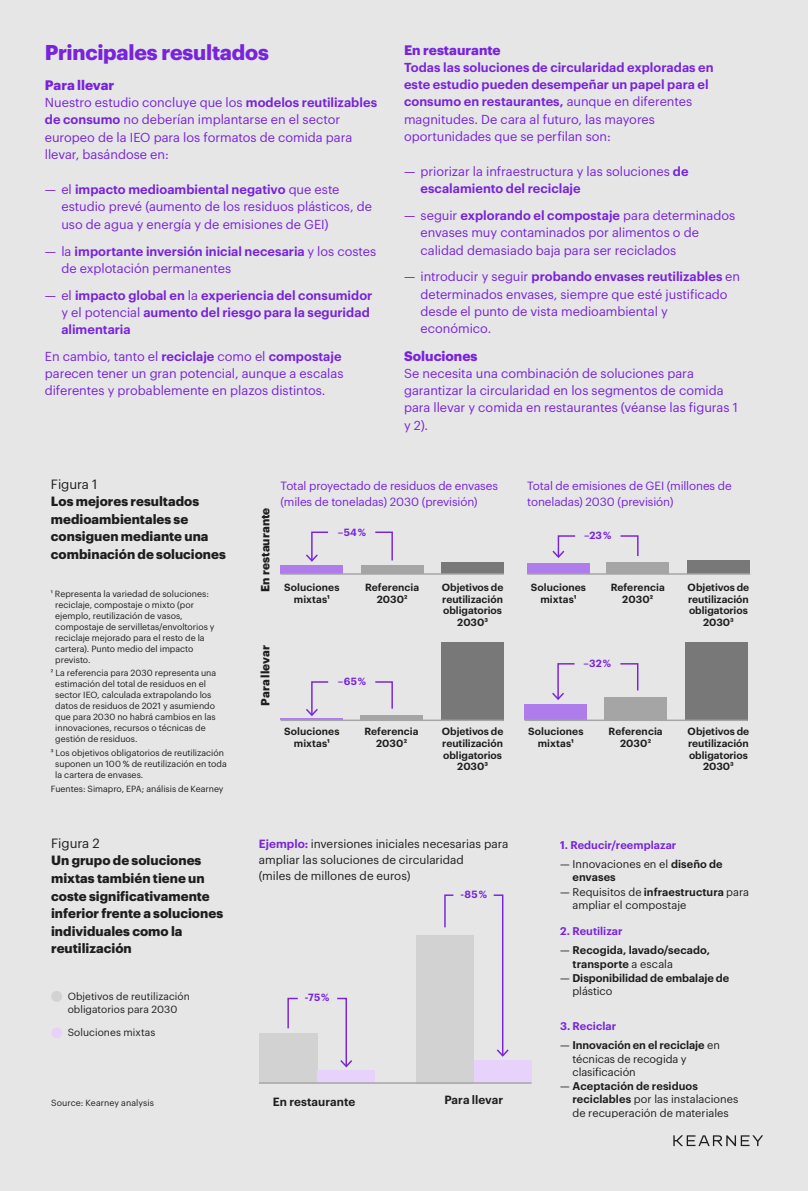
<style>
.page{position:relative;width:808px;height:1191px;background:#e6e6e6}
.page>*{position:absolute;margin:0;border:0;box-sizing:border-box;transform-origin:0 0}
.t1{font:700 21px "Graphik";letter-spacing:-.01em;color:#7823dc}
.t2{font:700 13.5px "Graphik";color:#7823dc}
.t3{font:700 13.2px/17.5px "Graphik";color:#1e1e1e}
.t4{font:13.2px "Graphik";letter-spacing:-.01em;color:#1e1e1e}
.t5{font:12.75px/17.2px "Graphik";color:#7823dc}
.t6{font:600 12.75px/17.2px "Graphik";letter-spacing:.005em;color:#7823dc}
.t7{font:11.7px/16px "Graphik";letter-spacing:-.01em;color:#7823dc}
.t8{font:11.7px/16px "Graphik";color:#1e1e1e}
.t9{font:700 11.7px "Graphik";letter-spacing:.005em;color:#1e1e1e}
.t10{font:600 11.7px "Graphik";letter-spacing:.005em;color:#1e1e1e}
.t11{font:10.95px/13.2px "Graphik";color:#1e1e1e}
.t12{font:600 10.95px/13.2px "Graphik";color:#1e1e1e}
.t13{font:600 10.95px "Graphik";letter-spacing:.005em;color:#7823dc}
.t14{font:600 10.2px/11.7px "Graphik";color:#1e1e1e;text-align:center}
.t15{font:10.2px/13.2px "Graphik";letter-spacing:.005em;color:#1e1e1e}
.t16{font:600 10.2px "Graphik";letter-spacing:.025em;color:#7823dc}
.t17{font:8.7px/10.9px "Graphik";color:#1e1e1e}
.s1{font-weight:600}
.s2{font-weight:400}
.s3{font-weight:600;color:#7823dc}
</style>
<div class="page">
<svg style="left:375px;top:531px;width:18px;height:30px"></svg>
<svg style="left:306px;top:531px;width:23px;height:31px"></svg>
<svg style="left:375px;top:681px;width:18px;height:28px"></svg>
<svg style="left:306px;top:681px;width:23px;height:35px"></svg>
<svg style="left:620px;top:535px;width:19px;height:21px"></svg>
<svg style="left:552px;top:535px;width:24px;height:23px"></svg>
<svg style="left:620px;top:663px;width:19px;height:28px"></svg>
<svg style="left:552px;top:663px;width:23px;height:37px"></svg>
<div style="left:281px;top:566px;width:62px;height:8px;background:#af7deb"></div>
<div style="left:361px;top:565px;width:62px;height:9px;background:#a5a5a5"></div>
<div style="left:441px;top:562px;width:63px;height:12px;background:#787878"></div>
<hr style="left:281px;top:573px;width:223px;height:2px;background:#a5a5a5">
<hr style="left:281px;top:718px;width:62px;height:2px;background:#af7deb">
<div style="left:360px;top:715px;width:63px;height:5px;background:#a5a5a5"></div>
<div style="left:441px;top:642px;width:62px;height:78px;background:#787878"></div>
<hr style="left:281px;top:719px;width:223px;height:2px;background:#a5a5a5">
<div style="left:527px;top:563px;width:63px;height:11px;background:#af7deb"></div>
<div style="left:606px;top:562px;width:63px;height:12px;background:#a5a5a5"></div>
<div style="left:687px;top:560px;width:62px;height:14px;background:#787878"></div>
<hr style="left:527px;top:573px;width:223px;height:2px;background:#a5a5a5">
<div style="left:524px;top:704px;width:63px;height:16px;background:#af7deb"></div>
<div style="left:604px;top:697px;width:63px;height:23px;background:#a5a5a5"></div>
<div style="left:685px;top:642px;width:63px;height:78px;background:#787878"></div>
<hr style="left:524px;top:719px;width:224px;height:2px;background:#a5a5a5">
<div style="left:51px;top:991px;width:11px;height:10px;background:#d2d2d2;border-radius:50%"></div>
<div style="left:51px;top:1027px;width:11px;height:11px;background:#e6d2fa;border-radius:50%"></div>
<div style="left:416px;top:935px;width:58px;height:148px;background:#d2d2d2"></div>
<div style="left:259px;top:1033px;width:58px;height:50px;background:#d2d2d2"></div>
<div style="left:474px;top:1060px;width:58px;height:23px;background:#e6d2fa"></div>
<div style="left:317px;top:1070px;width:58px;height:13px;background:#e6d2fa"></div>
<hr style="left:259px;top:1082px;width:273px;height:1px;background:#a5a5a5">
<svg style="left:444px;top:894px;width:10px;height:34px"></svg>
<svg style="left:493px;top:894px;width:16px;height:162px"></svg>
<svg style="left:287px;top:997px;width:11px;height:32px"></svg>
<svg style="left:337px;top:997px;width:15px;height:70px"></svg>
<svg style="left:673px;top:1135px;width:90px;height:11px"></svg>
<h1 class="t1" style="left:45px;top:36px;width:226px">Principales resultados</h1>
<p class="t2" style="left:45px;top:75px;width:71px">Para llevar</p>
<p class="t5" style="left:45px;top:93px;width:334px">Nuestro estudio concluye que los <span class="s1">modelos reutilizables de consumo</span> no deberían implantarse en el sector europeo de la IEO para los formatos de comida para llevar, basándose en:</p>
<p class="t5" style="left:61px;top:180px;width:312px;text-indent:-16px">— el <span class="s1">impacto medioambiental negativo</span> que este estudio prevé (aumento de los residuos plásticos, de uso de agua y energía y de emisiones de GEI)</p>
<p class="t5" style="left:61px;top:241px;width:316px;text-indent:-16px">— la <span class="s1">importante inversión inicial necesaria</span> y los costes de explotación permanentes</p>
<p class="t6" style="left:61px;top:285px;width:313px;text-indent:-16px"><span class="s2">— el</span> impacto global en <span class="s2">la</span> experiencia del consumidor <span class="s2">y el potencial</span> aumento del riesgo para la seguridad alimentaria</p>
<p class="t5" style="left:45px;top:346px;width:300px">En cambio, tanto el <span class="s1">reciclaje</span> como el <span class="s1">compostaje </span>parecen tener un gran potencial, aunque a escalas diferentes y probablemente en plazos distintos.</p>
<p class="t2" style="left:404px;top:39px;width:98px">En restaurante</p>
<p class="t6" style="left:404px;top:57px;width:311px">Todas las soluciones de circularidad exploradas en este estudio pueden desempeñar un papel para el consumo en restaurantes, <span class="s2">aunque en diferentes magnitudes. De cara al futuro, las mayores oportunidades que se perfilan son:</span></p>
<p class="t5" style="left:420px;top:162px;width:270px;text-indent:-16px">— priorizar la infraestructura y las soluciones <span class="s1">de escalamiento del reciclaje</span></p>
<p class="t5" style="left:420px;top:206px;width:316px;text-indent:-16px">— seguir <span class="s1">explorando el compostaje</span> para determinados envases muy contaminados por alimentos o de calidad demasiado baja para ser reciclados</p>
<p class="t5" style="left:420px;top:267px;width:321px;text-indent:-16px">— introducir y seguir <span class="s1">probando envases reutilizables</span> en determinados envases, siempre que esté justificado desde el punto de vista medioambiental y económico.</p>
<p class="t2" style="left:404px;top:345px;width:75px">Soluciones</p>
<p class="t5" style="left:404px;top:363px;width:335px">Se necesita una combinación de soluciones para garantizar la circularidad en los segmentos de comida para llevar y comida en restaurantes (véanse las figuras 1 y 2).</p>
<p class="t4" style="left:51px;top:474px;width:48px">Figura 1</p>
<p class="t3" style="left:51px;top:491px;width:177px">Los mejores resultados medioambientales se consiguen mediante una combinación de soluciones</p>
<p class="t17" style="left:55px;top:587px;width:161px;text-indent:-4px">1 Representa la variedad de soluciones: reciclaje, compostaje o mixto (por ejemplo, reutilización de vasos, compostaje de servilletas/envoltorios y reciclaje mejorado para el resto de la cartera). Punto medio del impacto previsto.</p>
<p class="t17" style="left:55px;top:667px;width:162px;text-indent:-4px">2 La referencia para 2030 representa una estimación del total de residuos en el sector IEO, calculada extrapolando los datos de residuos de 2021 y asumiendo que para 2030 no habrá cambios en las innovaciones, recursos o técnicas de gestión de residuos.</p>
<p class="t17" style="left:55px;top:746px;width:173px;text-indent:-4px">3 Los objetivos obligatorios de reutilización suponen un 100 % de reutilización en toda la cartera de envases.</p>
<p class="t17" style="left:51px;top:782px;width:174px">Fuentes: Simapro, EPA; análisis de Kearney</p>
<p class="t4" style="left:51px;top:833px;width:50px">Figura 2</p>
<p class="t3" style="left:51px;top:850px;width:173px">Un grupo de soluciones mixtas también tiene un coste significativamente inferior frente a soluciones individuales como la reutilización</p>
<p class="t15" style="left:68px;top:988px;width:124px">Objetivos de reutilización obligatorios para 2030</p>
<p class="t15" style="left:68px;top:1025px;width:89px">Soluciones mixtas</p>
<p class="t17" style="left:51px;top:1096px;width:104px">Source: Kearney analysis</p>
<p class="t9" style="left:256px;top:592px;width:86px;rotate:-90deg">En restaurante</p>
<p class="t9" style="left:256px;top:705px;width:62px;rotate:-90deg">Para llevar</p>
<p class="t7" style="left:281px;top:476px;width:219px">Total proyectado de residuos de envases (miles de toneladas) 2030 (previsión)</p>
<p class="t16" style="left:338px;top:524px;width:30px">–54 %</p>
<p class="t14" style="left:284px;top:580px;width:57px">Soluciones mixtas1</p>
<p class="t14" style="left:365px;top:580px;width:56px">Referencia<br>20302</p>
<p class="t14" style="left:442px;top:580px;width:63px">Objetivos de reutilización obligatorios<br>20303</p>
<p class="t16" style="left:338px;top:673px;width:30px">–65 %</p>
<p class="t14" style="left:284px;top:724px;width:57px">Soluciones mixtas1</p>
<p class="t14" style="left:364px;top:724px;width:56px">Referencia<br>20302</p>
<p class="t14" style="left:442px;top:724px;width:63px">Objetivos de reutilización obligatorios<br>20303</p>
<p class="t7" style="left:527px;top:476px;width:206px">Total de emisiones de GEI (millones de toneladas) 2030 (previsión)</p>
<p class="t16" style="left:584px;top:528px;width:29px">–23 %</p>
<p class="t14" style="left:531px;top:580px;width:57px">Soluciones mixtas1</p>
<p class="t14" style="left:611px;top:580px;width:56px">Referencia<br>20302</p>
<p class="t14" style="left:688px;top:580px;width:63px">Objetivos de reutilización obligatorios<br>20303</p>
<p class="t16" style="left:583px;top:655px;width:29px">–32 %</p>
<p class="t14" style="left:528px;top:724px;width:57px">Soluciones mixtas1</p>
<p class="t14" style="left:608px;top:724px;width:56px">Referencia<br>20302</p>
<p class="t14" style="left:688px;top:724px;width:63px">Objetivos de reutilización obligatorios<br>20303</p>
<p class="t8" style="left:259px;top:834px;width:251px"><span class="s3">Ejemplo:</span> inversiones iniciales necesarias para ampliar las soluciones de circularidad<br>(miles de millones de euros)</p>
<p class="t13" style="left:560px;top:836px;width:118px">1. Reducir/reemplazar</p>
<p class="t11" style="left:572px;top:856px;width:152px;text-indent:-12px">— Innovaciones en el <span class="s1">diseño de envases</span></p>
<p class="t11" style="left:572px;top:884px;width:178px;text-indent:-12px">— Requisitos de <span class="s1">infraestructura</span> para ampliar el compostaje</p>
<p class="t13" style="left:560px;top:923px;width:64px">2. Reutilizar</p>
<p class="t12" style="left:572px;top:942px;width:139px;text-indent:-12px"><span class="s2">—</span> Recogida, lavado/secado, transporte <span class="s2">a escala</span></p>
<p class="t12" style="left:572px;top:970px;width:158px;text-indent:-12px"><span class="s2">—</span> Disponibilidad de embalaje de <span class="s2">plástico</span></p>
<p class="t13" style="left:560px;top:1018px;width:58px">3. Reciclar</p>
<p class="t11" style="left:572px;top:1038px;width:149px;text-indent:-12px">— <span class="s1">Innovación en el reciclaje</span> en técnicas de recogida y clasificación</p>
<p class="t11" style="left:572px;top:1078px;width:168px;text-indent:-12px">— <span class="s1">Aceptación de residuos reciclables</span> por las instalaciones de recuperación de materiales</p>
<p class="t16" style="left:460px;top:887px;width:28px">-85 %</p>
<p class="t16" style="left:305px;top:990px;width:26px">-75 %</p>
<p class="t10" style="left:273px;top:1092px;width:84px">En restaurante</p>
<p class="t10" style="left:444px;top:1090px;width:60px">Para llevar</p>
</div>
